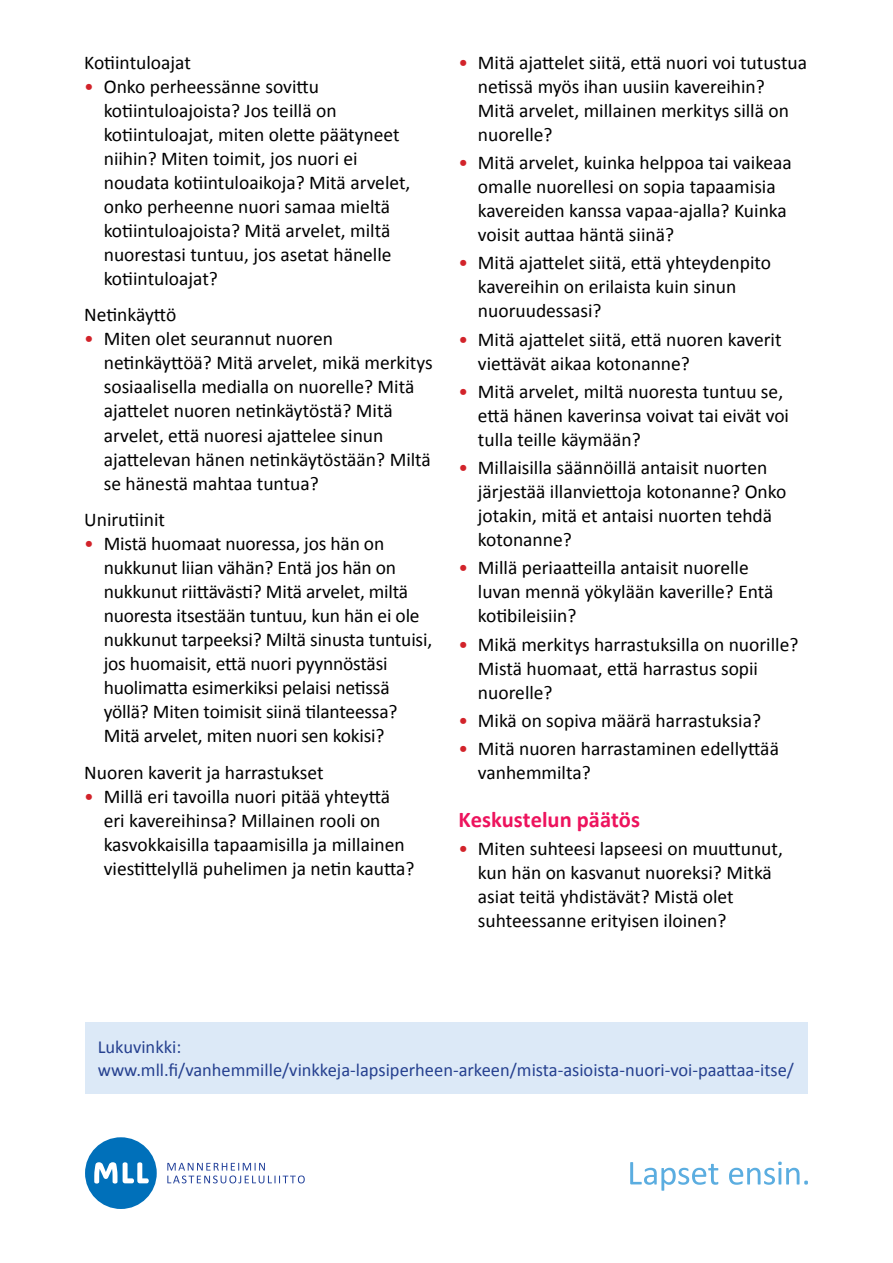
<style>
.page{position:relative;width:893px;height:1263px;background:#fff}
.page>*{position:absolute;margin:0;border:0;box-sizing:border-box;transform-origin:0 0}
.t1{font:700 22.5px "Calibri";color:#ed135d}
.t2{font:19.5px/24px "Calibri";color:#000}
.t3{font:18.45px/22.5px "Calibri";color:#25408f}
.s1{color:#d2232a}
</style>
<div class="page">
<div style="left:85px;top:1137px;width:72px;height:72px;background:#0070ba;border-radius:50%"></div>
<svg style="left:94px;top:1162px;width:55px;height:21px"></svg>
<svg style="left:167px;top:1163px;width:138px;height:20px"></svg>
<svg style="left:630px;top:1161px;width:178px;height:30px"></svg>
<div style="left:85px;top:1022px;width:722px;height:71px;background:#dce9f7"></div>
<p class="t2" style="left:84px;top:49px;width:108px">Kotiintuloajat</p>
<p class="t2" style="left:104px;top:73px;width:308px;text-indent:-20px"><span class="s1">•</span> Onko perheessänne sovittu kotiintuloajoista? Jos teillä on kotiintuloajat, miten olette päätyneet niihin? Miten toimit, jos nuori ei noudata kotiintuloaikoja? Mitä arvelet, onko perheenne nuori samaa mieltä kotiintuloajoista? Mitä arvelet, miltä nuorestasi tuntuu, jos asetat hänelle kotiintuloajat?</p>
<p class="t2" style="left:84px;top:302px;width:94px">Netinkäyttö</p>
<p class="t2" style="left:104px;top:326px;width:330px;text-indent:-20px"><span class="s1">•</span> Miten olet seurannut nuoren netinkäyttöä? Mitä arvelet, mikä merkitys sosiaalisella medialla on nuorelle? Mitä ajattelet nuoren netinkäytöstä? Mitä arvelet, että nuoresi ajattelee sinun ajattelevan hänen netinkäytöstään? Miltä se hänestä mahtaa tuntua?</p>
<p class="t2" style="left:84px;top:507px;width:82px">Unirutiinit</p>
<p class="t2" style="left:104px;top:531px;width:330px;text-indent:-20px"><span class="s1">•</span> Mistä huomaat nuoressa, jos hän on nukkunut liian vähän? Entä jos hän on nukkunut riittävästi? Mitä arvelet, miltä nuoresta itsestään tuntuu, kun hän ei ole nukkunut tarpeeksi? Miltä sinusta tuntuisi, jos huomaisit, että nuori pyynnöstäsi huolimatta esimerkiksi pelaisi netissä yöllä? Miten toimisit siinä tilanteessa?<br>Mitä arvelet, miten nuori sen kokisi?</p>
<p class="t2" style="left:84px;top:760px;width:241px">Nuoren kaverit ja harrastukset</p>
<p class="t2" style="left:104px;top:784px;width:312px;text-indent:-20px"><span class="s1">•</span> Millä eri tavoilla nuori pitää yhteyttä eri kavereihinsa? Millainen rooli on kasvokkaisilla tapaamisilla ja millainen viestittelyllä puhelimen ja netin kautta?</p>
<p class="t2" style="left:478px;top:49px;width:331px;text-indent:-20px"><span class="s1">•</span> Mitä ajattelet siitä, että nuori voi tutustua netissä myös ihan uusiin kavereihin?<br>Mitä arvelet, millainen merkitys sillä on nuorelle?</p>
<p class="t2" style="left:478px;top:150px;width:315px;text-indent:-20px"><span class="s1">•</span> Mitä arvelet, kuinka helppoa tai vaikeaa omalle nuorellesi on sopia tapaamisia kavereiden kanssa vapaa-ajalla? Kuinka voisit auttaa häntä siinä?</p>
<p class="t2" style="left:478px;top:250px;width:295px;text-indent:-20px"><span class="s1">•</span> Mitä ajattelet siitä, että yhteydenpito kavereihin on erilaista kuin sinun nuoruudessasi?</p>
<p class="t2" style="left:478px;top:326px;width:305px;text-indent:-20px"><span class="s1">•</span> Mitä ajattelet siitä, että nuoren kaverit viettävät aikaa kotonanne?</p>
<p class="t2" style="left:478px;top:378px;width:313px;text-indent:-20px"><span class="s1">•</span> Mitä arvelet, miltä nuoresta tuntuu se, että hänen kaverinsa voivat tai eivät voi tulla teille käymään?</p>
<p class="t2" style="left:478px;top:455px;width:310px;text-indent:-20px"><span class="s1">•</span> Millaisilla säännöillä antaisit nuorten järjestää illanviettoja kotonanne? Onko jotakin, mitä et antaisi nuorten tehdä kotonanne?</p>
<p class="t2" style="left:478px;top:555px;width:297px;text-indent:-20px"><span class="s1">•</span> Millä periaatteilla antaisit nuorelle luvan mennä yökylään kaverille? Entä kotibileisiin?</p>
<p class="t2" style="left:478px;top:631px;width:322px;text-indent:-20px"><span class="s1">•</span> Mikä merkitys harrastuksilla on nuorille?<br>Mistä huomaat, että harrastus sopii nuorelle?</p>
<p class="t2" style="left:458px;top:707px;width:304px"><span class="s1">•</span> Mikä on sopiva määrä harrastuksia?</p>
<p class="t2" style="left:478px;top:736px;width:303px;text-indent:-20px"><span class="s1">•</span> Mitä nuoren harrastaminen edellyttää vanhemmilta?</p>
<p class="t1" style="left:458px;top:805px;width:183px">Keskustelun päätös</p>
<p class="t2" style="left:478px;top:836px;width:306px;text-indent:-20px"><span class="s1">•</span> Miten suhteesi lapseesi on muuttunut, kun hän on kasvanut nuoreksi? Mitkä asiat teitä yhdistävät? Mistä olet suhteessanne erityisen iloinen?</p>
<p class="t3" style="left:98px;top:1035px;width:698px">Lukuvinkki: www.mll.fi/vanhemmille/vinkkeja-lapsiperheen-arkeen/mista-asioista-nuori-voi-paattaa-itse/</p>
</div>
